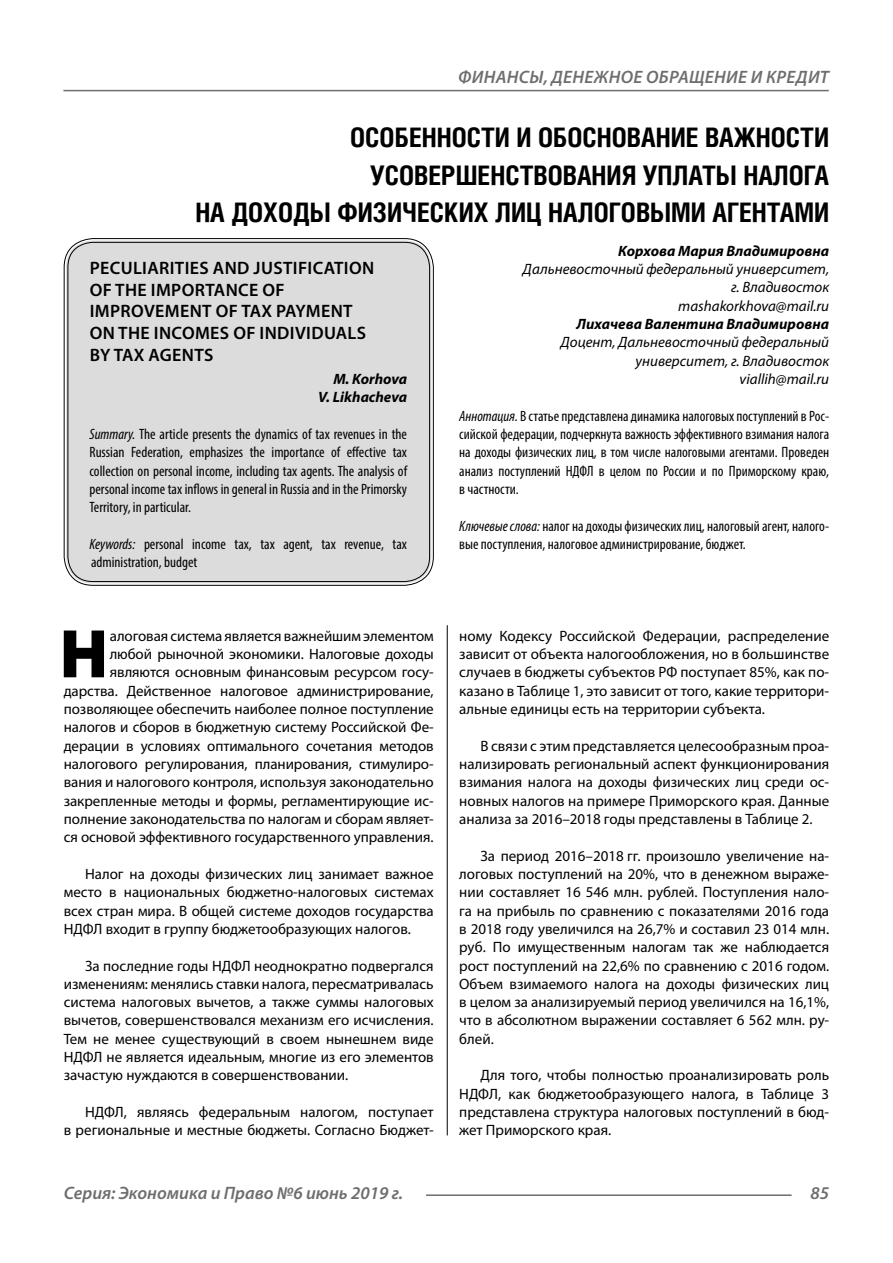
<style>
.page{position:relative;width:893px;height:1263px;background:#fff}
.page>*{position:absolute;margin:0;border:0;box-sizing:border-box;transform-origin:0 0}
.Bukvica{font:900 69.3px "Myriad Pro";color:#000}
.Header{font:700 27px/37.5px "Helios Cond";color:#000;text-align:right}
.Header-eng{font:600 18px/21.6px "Myriad Pro";letter-spacing:.02em;color:#000}
.t1{font:italic 600 18px "Myriad Pro";color:#6e6e6e}
.Normal{font:15px/18.3px "Myriad Pro";color:#000;text-align:justify}
.Bukvica-2{font:15px/18.3px "Myriad Pro";letter-spacing:-.005em;color:#000;text-align:right}
.Annotation-rus{font:condensed 15px/18.3px "Myriad Pro";color:#000;text-align:justify}
.Annotation-eng{font:condensed 15px/18.3px "Myriad Pro";color:#000;text-align:justify}
.Author-doc{font:italic 15px/18.3px "Myriad Pro";color:#000;text-align:right}
.Author{font:italic 700 15px "Myriad Pro";color:#000}
.Author-email{font:italic 15px "Myriad Pro";color:#000}
.Author-eng{font:italic 700 15px "Myriad Pro";color:#000}
.s1{font-style:italic}
</style>
<div class="page">
<hr style="left:447px;top:128px;width:1px;height:1007px;background:#000">
<div style="left:43px;top:0;width:786px;height:625px;background:#fff"></div>
<div style="left:66px;top:240px;width:365px;height:343px;background:#dcdcdc;border-radius:27px"></div>
<div style="left:68px;top:242px;width:362px;height:340px;border:1px solid #000;border-radius:25px"></div>
<hr style="left:63px;top:90px;width:766px;height:1px;background:#6e6e6e">
<hr style="left:426px;top:1194px;width:366px;height:2px;background:#6e6e6e">
<p class="t1" style="left:458px;top:66px;width:27px">Финанс</p>
<p class="t1" style="left:530px;top:66px;width:35px">ы, денежное</p>
<p class="t1" style="left:646px;top:66px;width:12px">обра</p>
<p class="t1" style="left:689px;top:66px;width:28px">щение</p>
<p class="t1" style="left:751px;top:66px;width:27px">и кредит</p>
<p class="Header" style="left:195px;top:118px;width:635px">ОСОБЕННОСТИ И ОБОСНОВАНИЕ ВАЖНОСТИ<br>УСОВЕРШЕНСТВОВАНИЯ УПЛАТЫ НАЛОГА<br>НА ДОХОДЫ ФИЗИЧЕСКИХ ЛИЦ НАЛОГОВЫМИ АГЕНТАМИ</p>
<p class="Author" style="left:618px;top:241px;width:212px">Корхова Мария Владимировна</p>
<p class="Author-doc" style="left:523px;top:260px;width:308px">Дальневосточный федеральный университет, г. Владивосток</p>
<p class="Author-email" style="left:678px;top:296px;width:152px">mashakorkhova@mail.ru</p>
<p class="Author" style="left:577px;top:314px;width:254px">Лихачева Валентина Владимировна</p>
<p class="Author-doc" style="left:561px;top:333px;width:270px">Доцент, Дальневосточный федеральный университет, г. Владивосток</p>
<p class="Author-email" style="left:740px;top:370px;width:91px">viallih@mail.ru</p>
<p class="Annotation-rus" style="left:459px;top:406px;width:371px"><span class="s1">Аннотация.</span> В статье представлена динамика налоговых поступлений в Рос&shy;сийской федерации, подчеркнута важность эффективного взимания налога на доходы физических лиц, в том числе налоговыми агентами. Проведен анализ поступлений НДФЛ в целом по России и по Приморскому краю, в частности.</p>
<p class="Annotation-rus" style="left:459px;top:516px;width:371px"><span class="s1">Ключевые слова:</span> налог на доходы физических лиц, налоговый агент, налого&shy;вые поступления, налоговое администрирование, бюджет.</p>
<p class="Header-eng" style="left:90px;top:257px;width:286px">PECULIARITIES AND JUSTIFICATION<br>OF THE IMPORTANCE OF<br>IMPROVEMENT OF TAX PAYMENT<br>ON THE INCOMES OF INDIVIDUALS<br>BY TAX AGENTS</p>
<p class="Author-eng" style="left:333px;top:369px;width:75px">M. Korhova</p>
<p class="Author-eng" style="left:318px;top:388px;width:90px">V. Likhacheva</p>
<p class="Annotation-eng" style="left:90px;top:425px;width:319px"><span class="s1">Summary.</span> The article presents the dynamics of tax revenues in the Russian Federation, emphasizes the importance of effective tax collection on personal income, including tax agents. The analysis of personal income tax inflows in general in Russia and in the Primorsky Territory, in particular.</p>
<p class="Annotation-eng" style="left:90px;top:535px;width:319px"><span class="s1">Keywords:</span> personal income tax, tax agent, tax revenue, tax administration, budget</p>
<p class="Bukvica-2" style="left:64px;top:626px;width:371px">алоговая система является важнейшим элементом любой рыночной экономики. Налоговые доходы являются основным финансовым ресурсом госу&shy;дарства. Действенное налоговое администрирование, позволяющее обеспечить наиболее полное поступление налогов и сборов в бюджетную систему Российской Фе&shy;дерации в условиях оптимального сочетания методов налогового регулирования, планирования, стимулиро&shy;вания и налогового контроля, используя законодательно закрепленные методы и формы, регламентирующие ис&shy;полнение законодательства по налогам и сборам являет&shy;ся основой эффективного государственного управления.</p>
<p class="Normal" style="left:64px;top:864px;width:371px;text-indent:21px">Налог на доходы физических лиц занимает важное место в национальных бюджетно-налоговых системах всех стран мира. В общей системе доходов государства НДФЛ входит в группу бюджетообразующих налогов.</p>
<p class="Normal" style="left:64px;top:956px;width:371px;text-indent:21px">За последние годы НДФЛ неоднократно подвергался изменениям: менялись ставки налога, пересматривалась система налоговых вычетов, а также суммы налоговых вычетов, совершенствовался механизм его исчисления.<br>Тем не менее существующий в своем нынешнем виде НДФЛ не является идеальным, многие из его элементов зачастую нуждаются в совершенствовании.</p>
<p class="Normal" style="left:64px;top:1103px;width:371px;text-align:right">НДФЛ, являясь федеральным налогом, поступает<br>в региональные и местные бюджеты. Согласно Бюджет-</p>
<p class="Bukvica" style="left:59px;top:608px;width:50px">Н</p>
<p class="Normal" style="left:459px;top:626px;width:371px">ному Кодексу Российской Федерации, распределение зависит от объекта налогообложения, но в большинстве случаев в бюджеты субъектов РФ поступает 85%, как по&shy;казано в Таблице 1, это зависит от того, какие территори&shy;альные единицы есть на территории субъекта.</p>
<p class="Normal" style="left:459px;top:736px;width:371px;text-indent:21px">В связи с этим представляется целесообразным проа&shy;нализировать региональный аспект функционирования взимания налога на доходы физических лиц среди ос&shy;новных налогов на примере Приморского края. Данные анализа за 2016–2018 годы представлены в Таблице 2.</p>
<p class="Normal" style="left:459px;top:846px;width:371px;text-indent:21px">За период 2016–2018 гг. произошло увеличение на&shy;логовых поступлений на 20%, что в денежном выраже&shy;нии составляет 16 546 млн. рублей. Поступления нало&shy;га на прибыль по сравнению с показателями 2016 года в 2018 году увеличился на 26,7% и составил 23 014 млн. руб. По имущественным налогам так же наблюдается рост поступлений на 22,6% по сравнению с 2016 годом.<br>Объем взимаемого налога на доходы физических лиц в целом за анализируемый период увеличился на 16,1%, что в абсолютном выражении составляет 6 562 млн. ру&shy;блей.</p>
<p class="Normal" style="left:459px;top:1066px;width:371px;text-indent:21px">Для того, чтобы полностью проанализировать роль НДФЛ, как бюджетообразующего налога, в Таблице 3 представлена структура налоговых поступлений в бюд&shy;жет Приморского края.</p>
<p class="t1" style="left:64px;top:1182px;width:341px">Серия: Экономика и Право №6 июнь 2019 г.</p>
<p class="t1" style="left:810px;top:1182px;width:20px">85</p>
</div>
